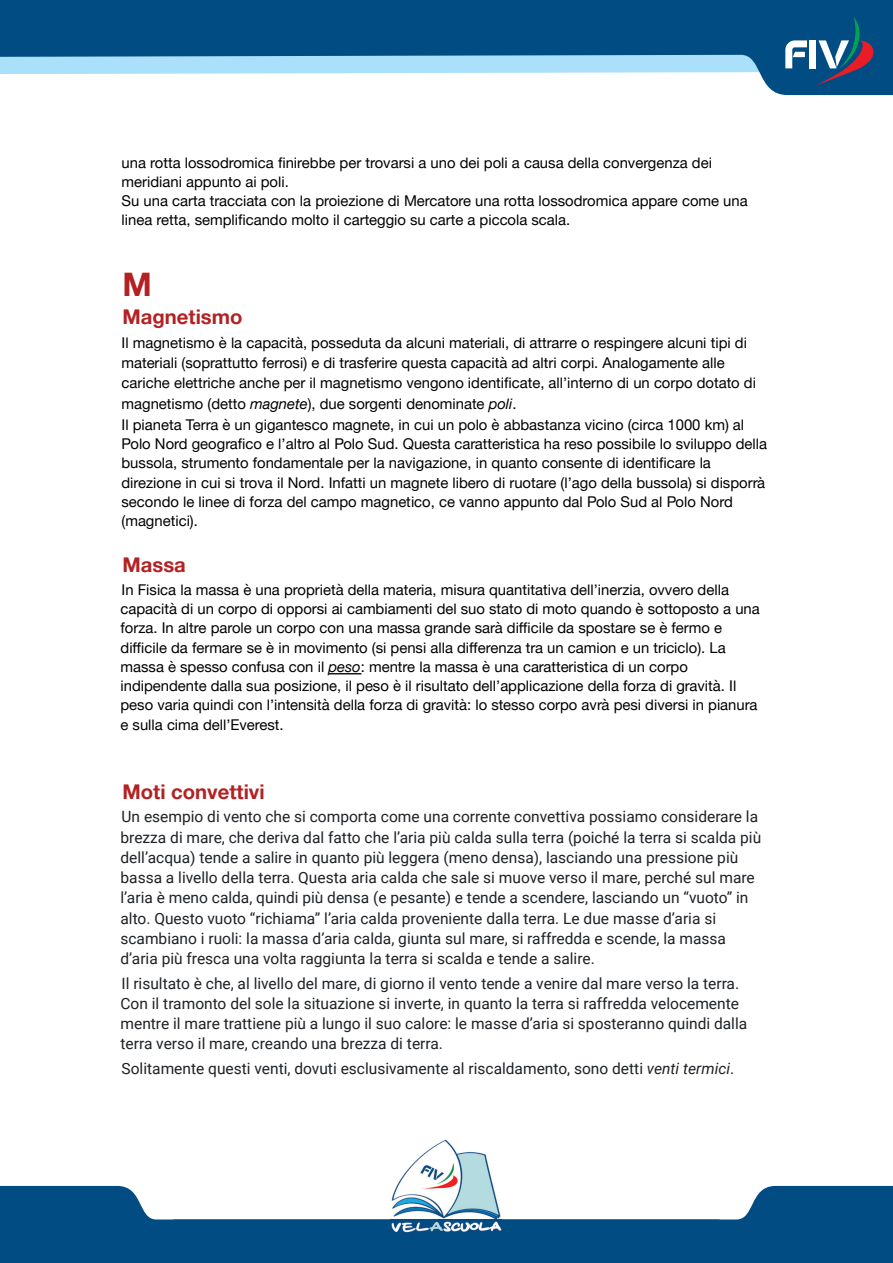
<style>
.page{position:relative;width:893px;height:1263px;background:#fff}
.page>*{position:absolute;margin:0;border:0;box-sizing:border-box;transform-origin:0 0}
.t1{font:700 32.4px "Helvetica Neue";color:#b42123}
.t2{font:700 20.25px "Helvetica Neue";color:#b42123}
.t3{font:15.6px/20.2px "Roboto";color:#1d2125}
.t4{font:14.85px/19.2px "Helvetica Neue";color:#000001}
.s1{font-style:italic}
</style>
<div class="page">
<svg style="left:0;top:0;width:893px;height:95px;fill:#014c83"></svg>
<svg style="left:719px;top:1186px;width:174px;height:77px;background:#175b8e"></svg>
<svg style="left:0;top:1186px;width:719px;height:77px;fill:#014c83"></svg>
<img style="left:391px;top:1139px;width:111px;height:95px">
<div style="left:809px;top:40px;width:7px;height:28px;background:#fff"></div>
<svg style="left:814px;top:17px;width:60px;height:69px;background:#325b83"></svg>
<svg style="left:0;top:39px;width:807px;height:35px;background:#5896bd"></svg>
<hr style="left:329px;top:673px;width:32px;height:1px;background:#000001">
<p class="t4" style="left:122px;top:153px;width:628px">una rotta lossodromica finirebbe per trovarsi a uno dei poli a causa della convergenza dei meridiani appunto ai poli.<br>Su una carta tracciata con la proiezione di Mercatore una rotta lossodromica appare come una linea retta, semplificando molto il carteggio su carte a piccola scala.</p>
<h1 class="t1" style="left:123px;top:264px;width:31px">M</h1>
<h2 class="t2" style="left:123px;top:305px;width:121px">Magnetismo</h2>
<p class="t4" style="left:121px;top:333px;width:647px;line-height:19.8px">Il magnetismo è la capacità, posseduta da alcuni materiali, di attrarre o respingere alcuni tipi di materiali (soprattutto ferrosi) e di trasferire questa capacità ad altri corpi. Analogamente alle cariche elettriche anche per il magnetismo vengono identificate, all’interno di un corpo dotato di magnetismo (detto <span class="s1">magnete</span>), due sorgenti denominate <span class="s1">poli</span>.<br>Il pianeta Terra è un gigantesco magnete, in cui un polo è abbastanza vicino (circa 1000 km) al Polo Nord geografico e l’altro al Polo Sud. Questa caratteristica ha reso possibile lo sviluppo della bussola, strumento fondamentale per la navigazione, in quanto consente di identificare la direzione in cui si trova il Nord. Infatti un magnete libero di ruotare (l’ago della bussola) si disporrà secondo le linee di forza del campo magnetico, ce vanno appunto dal Polo Sud al Polo Nord (magnetici).</p>
<h2 class="t2" style="left:123px;top:552px;width:65px">Massa</h2>
<p class="t4" style="left:121px;top:580px;width:641px">In Fisica la massa è una proprietà della materia, misura quantitativa dell’inerzia, ovvero della capacità di un corpo di opporsi ai cambiamenti del suo stato di moto quando è sottoposto a una forza. In altre parole un corpo con una massa grande sarà difficile da spostare se è fermo e difficile da fermare se è in movimento (si pensi alla differenza tra un camion e un triciclo). La massa è spesso confusa con il <span class="s1">peso</span>: mentre la massa è una caratteristica di un corpo indipendente dalla sua posizione, il peso è il risultato dell’applicazione della forza di gravità. Il peso varia quindi con l’intensità della forza di gravità: lo stesso corpo avrà pesi diversi in pianura e sulla cima dell’Everest.</p>
<h2 class="t2" style="left:123px;top:779px;width:144px">Moti convettivi</h2>
<p class="t3" style="left:120px;top:806px;width:642px">Un esempio di vento che si comporta come una corrente convettiva possiamo considerare la brezza di mare, che deriva dal fatto che l’aria più calda sulla terra (poiché la terra si scalda più dell’acqua) tende a salire in quanto più leggera (meno densa), lasciando una pressione più bassa a livello della terra. Questa aria calda che sale si muove verso il mare, perché sul mare l’aria è meno calda, quindi più densa (e pesante) e tende a scendere, lasciando un “vuoto” in alto. Questo vuoto “richiama” l’aria calda proveniente dalla terra. Le due masse d’aria si scambiano i ruoli: la massa d’aria calda, giunta sul mare, si raffredda e scende, la massa d’aria più fresca una volta raggiunta la terra si scalda e tende a salire.</p>
<p class="t3" style="left:121px;top:972px;width:628px">Il risultato è che, al livello del mare, di giorno il vento tende a venire dal mare verso la terra.<br>Con il tramonto del sole la situazione si inverte, in quanto la terra si raffredda velocemente mentre il mare trattiene più a lungo il suo calore: le masse d’aria si sposteranno quindi dalla terra verso il mare, creando una brezza di terra.</p>
<p class="t3" style="left:122px;top:1057px;width:614px">Solitamente questi venti, dovuti esclusivamente al riscaldamento, sono detti <span class="s1">venti termici</span>.</p>
</div>
